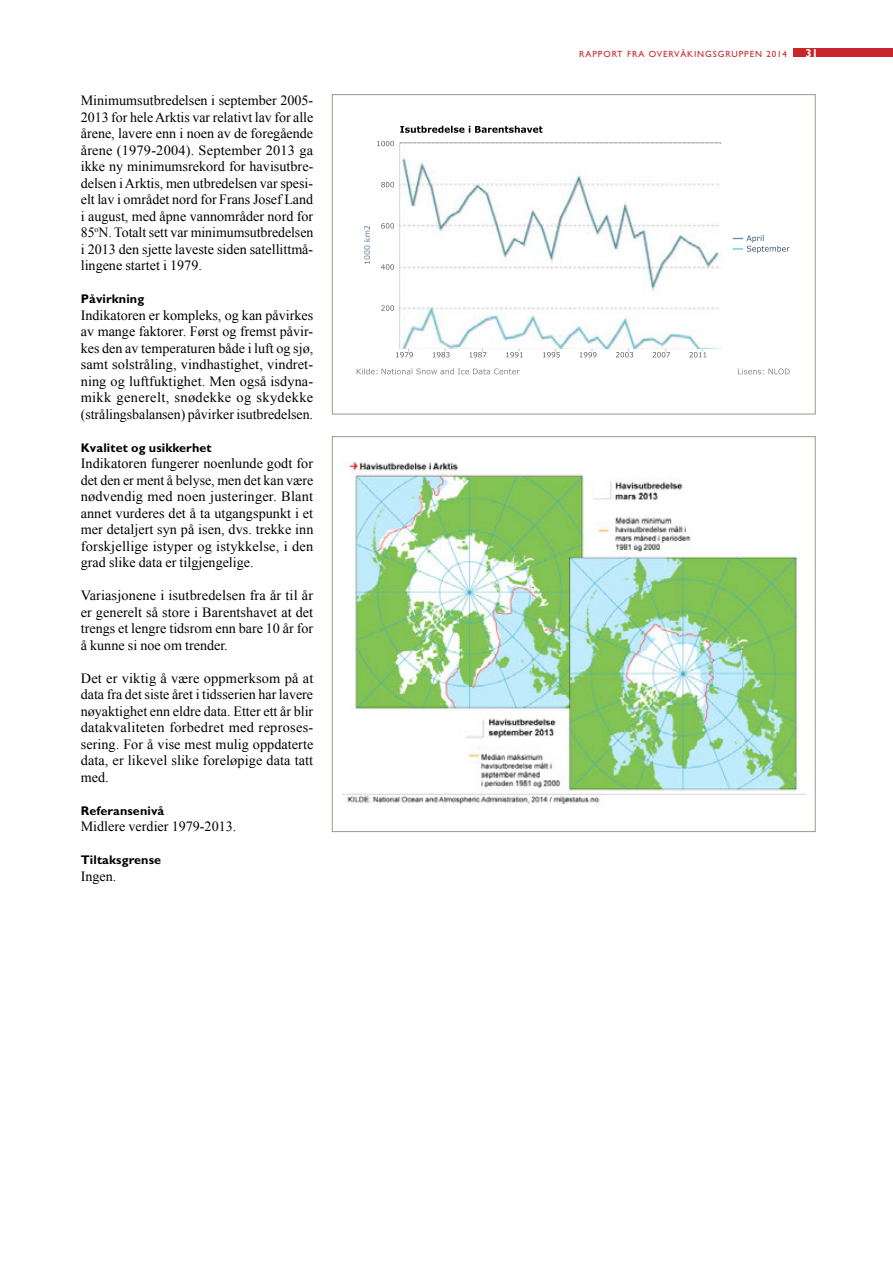
<style>
.page{position:relative;width:893px;height:1263px;background:#fff}
.page>*{position:absolute;margin:0;border:0;box-sizing:border-box;transform-origin:0 0}
.t1{font:14.1px/16.5px "Times New Roman";color:#000;text-align:justify}
.t2{font:700 12.6px "Gill Sans";letter-spacing:.01em;color:#000}
.t3{font:700 11.55px "Gill Sans";color:#fff}
.t4{font:9px "Gill Sans";letter-spacing:.1em;color:#c9252c}
</style>
<div class="page">
<div style="left:793px;top:48px;width:100px;height:9px;background:#c9252c"></div>
<div style="left:332px;top:94px;width:483px;height:320px;border:1px solid #909d89"></div>
<img style="left:342px;top:461px;width:464px;height:343px">
<svg style="left:357px;top:368px;width:163px;height:6px"></svg>
<svg style="left:364px;top:226px;width:6px;height:38px"></svg>
<svg style="left:400px;top:126px;width:143px;height:7px"></svg>
<svg style="left:733px;top:235px;width:57px;height:18px"></svg>
<svg style="left:381px;top:304px;width:340px;height:53px"></svg>
<svg style="left:381px;top:264px;width:13px;height:6px"></svg>
<svg style="left:381px;top:223px;width:13px;height:6px"></svg>
<svg style="left:381px;top:182px;width:13px;height:5px"></svg>
<svg style="left:377px;top:141px;width:17px;height:5px"></svg>
<svg style="left:738px;top:368px;width:52px;height:6px"></svg>
<img style="left:400px;top:153px;width:321px;height:195px">
<p class="t1" style="left:81px;top:92px;width:234px">Minimumsutbredelsen i september 2005- 2013 for hele Arktis var relativt lav for alle årene, lavere enn i noen av de foregående årene (1979-2004). September 2013 ga ikke ny minimumsrekord for havisutbre&shy;delsen i Arktis, men utbredelsen var spesi&shy;elt lav i området nord for Frans Josef Land i august, med åpne vannområder nord for 85<sup>o</sup>N. Totalt sett var minimumsutbredelsen i 2013 den sjette laveste siden satellittmå&shy;lingene startet i 1979.</p>
<p class="t2" style="left:81px;top:291px;width:65px">Påvirkning</p>
<p class="t1" style="left:81px;top:306px;width:234px">Indikatoren er kompleks, og kan påvirkes av mange faktorer. Først og fremst påvir&shy;kes den av temperaturen både i luft og sjø, samt solstråling, vindhastighet, vindret&shy;ning og luftfuktighet. Men også isdyna&shy;mikk generelt, snødekke og skydekke (strålingsbalansen) påvirker isutbredelsen.</p>
<p class="t2" style="left:81px;top:440px;width:132px">Kvalitet og usikkerhet</p>
<p class="t1" style="left:81px;top:455px;width:234px">Indikatoren fungerer noenlunde godt for det den er ment å belyse, men det kan være nødvendig med noen justeringer. Blant annet vurderes det å ta utgangspunkt i et mer detaljert syn på isen, dvs. trekke inn forskjellige istyper og istykkelse, i den grad slike data er tilgjengelige.</p>
<p class="t1" style="left:81px;top:587px;width:234px">Variasjonene i isutbredelsen fra år til år er generelt så store i Barentshavet at det trengs et lengre tidsrom enn bare 10 år for å kunne si noe om trender.</p>
<p class="t1" style="left:81px;top:669px;width:234px">Det er viktig å være oppmerksom på at data fra det siste året i tidsserien har lavere nøyaktighet enn eldre data. Etter ett år blir datakvaliteten forbedret med reproses&shy;sering. For å vise mest mulig oppdaterte data, er likevel slike foreløpige data tatt med.</p>
<p class="t2" style="left:81px;top:803px;width:85px">Referansenivå</p>
<p class="t1" style="left:81px;top:818px;width:157px">Midlere verdier 1979-2013.</p>
<p class="t2" style="left:81px;top:852px;width:82px">Tiltaksgrense</p>
<p class="t1" style="left:81px;top:867px;width:37px">Ingen.</p>
<p class="t4" style="left:579px;top:49px;width:209px">RAPPORT FRA OVERVÅKINGSGRUPPEN 2014</p>
<p class="t3" style="left:805px;top:47px;width:14px">31</p>
</div>
